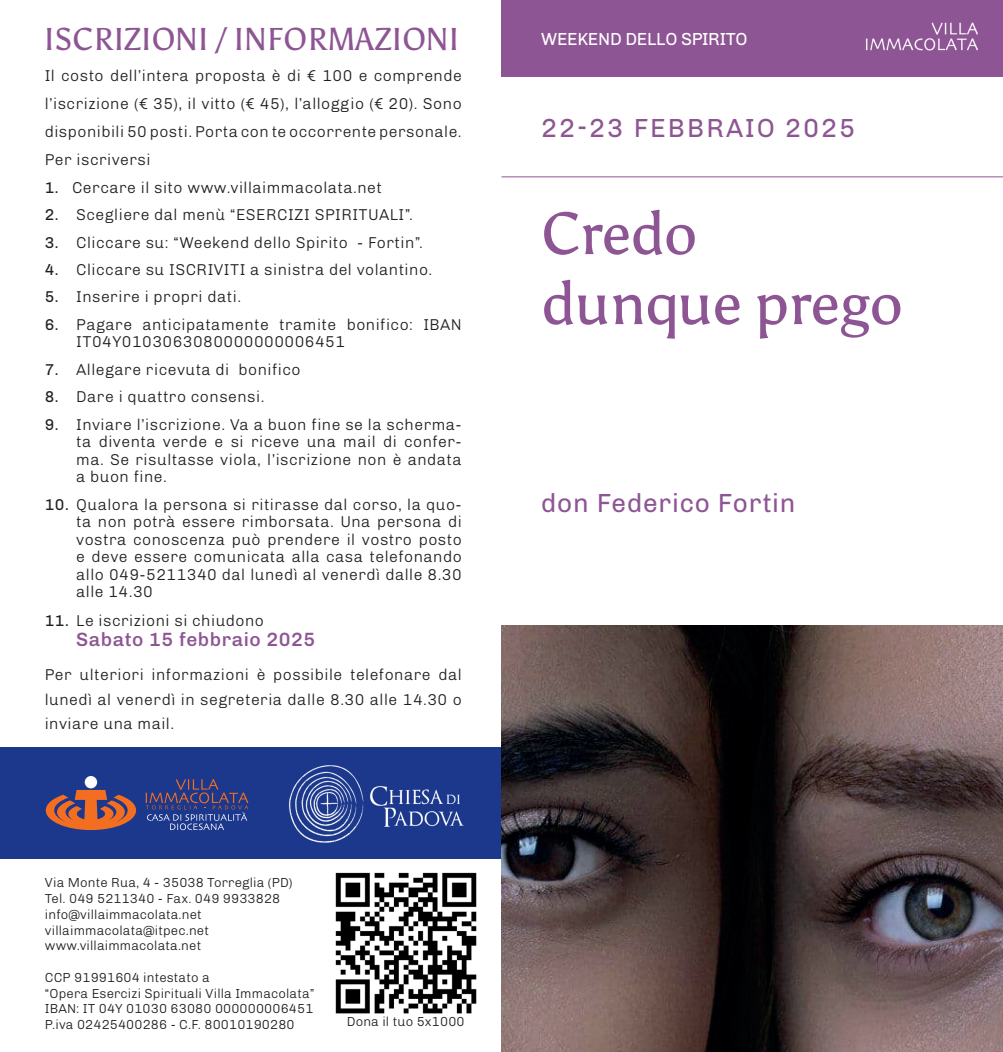
<style>
.page{position:relative;width:1003px;height:1052px;background:#fff}
.page>*{position:absolute;margin:0;border:0;box-sizing:border-box;transform-origin:0 0}
.t1{font:59.5px/70px "Asul";letter-spacing:-.01em;color:#8e5594}
.t2{font:31.5px "Asul";color:#8e5594}
.t3{font:26.25px "Chivo";letter-spacing:.08em;color:#8e5594}
.t4{font:26.25px "Chivo";letter-spacing:.03em;color:#8e5594}
.t5{font:500 19.25px "Chivo";letter-spacing:.03em;color:#8e5594}
.t6{font:17.5px "Chivo";letter-spacing:-.015em;color:#fff}
.t7{font:300 15.75px/17.5px "Chivo";letter-spacing:.03em;color:#231f20;text-align:justify}
.t8{font:300 13.12px "Chivo";letter-spacing:.01em;color:#231f20}
.s1{font-weight:400}
</style>
<div class="page">
<div style="left:501px;top:0;width:501px;height:76px;background:#8e5594"></div>
<div style="left:0;top:747px;width:501px;height:111px;background:#1b388c"></div>
<svg style="left:46px;top:790px;width:90px;height:40px"></svg>
<div style="left:85px;top:776px;width:12px;height:12px;background:#fff;border-radius:50%"></div>
<svg style="left:146px;top:779px;width:102px;height:51px"></svg>
<img style="left:271px;top:765px;width:221px;height:94px">
<img style="left:335px;top:872px;width:142px;height:142px">
<hr style="left:501px;top:176px;width:501px;height:1px;background:#8e5594">
<img style="left:501px;top:625px;width:501px;height:427px">
<img style="left:866px;top:22px;width:112px;height:29px">
<p class="t2" style="left:44px;top:20px;width:417px">ISCRIZIONI / INFORMAZIONI</p>
<p class="t7" style="left:45px;top:61px;width:418px;line-height:28px">Il costo dell’intera proposta è di € 100 e comprende l’iscrizione (€ 35), il vitto (€ 45), l’alloggio (€ 20). Sono disponibili 50 posti. Porta con te occorrente personale.<br>Per iscriversi</p>
<p class="t7" style="left:45px;top:177px;width:338px"><span class="s1">1.</span> Cercare il sito www.villaimmacolata.net</p>
<p class="t7" style="left:45px;top:205px;width:369px"><span class="s1">2.</span> Scegliere dal menù “ESERCIZI SPIRITUALI”.</p>
<p class="t7" style="left:45px;top:232px;width:380px"><span class="s1">3.</span> Cliccare su: “Weekend dello Spirito - Fortin”.</p>
<p class="t7" style="left:45px;top:260px;width:389px"><span class="s1">4.</span> Cliccare su ISCRIVITI a sinistra del volantino.</p>
<p class="t7" style="left:45px;top:287px;width:198px"><span class="s1">5.</span> Inserire i propri dati.</p>
<p class="t7" style="left:76px;top:314px;width:387px;text-indent:-31px"><span class="s1">6.</span> Pagare anticipatamente tramite bonifico: IBAN<br>IT04Y0103063080000000006451</p>
<p class="t7" style="left:45px;top:359px;width:257px"><span class="s1">7.</span> Allegare ricevuta di bonifico</p>
<p class="t7" style="left:45px;top:387px;width:221px"><span class="s1">8.</span> Dare i quattro consensi.</p>
<p class="t7" style="left:76px;top:414px;width:387px;text-indent:-31px"><span class="s1">9.</span> Inviare l’iscrizione. Va a buon fine se la scherma&shy;ta diventa verde e si riceve una mail di confer&shy;ma. Se risultasse viola, l’iscrizione non è andata a buon fine.</p>
<p class="t7" style="left:76px;top:494px;width:387px;text-indent:-31px"><span class="s1">10.</span> Qualora la persona si ritirasse dal corso, la quo&shy;ta non potrà essere rimborsata. Una persona di vostra conoscenza può prendere il vostro posto e deve essere comunicata alla casa telefonando allo 049-5211340 dal lunedì al venerdì dalle 8.30 alle 14.30</p>
<p class="t7" style="left:45px;top:611px;width:221px"><span class="s1">11.</span> Le iscrizioni si chiudono</p>
<p class="t5" style="left:76px;top:624px;width:241px">Sabato 15 febbraio 2025</p>
<p class="t7" style="left:45px;top:661px;width:418px;line-height:24.5px">Per ulteriori informazioni è possibile telefonare dal lunedì al venerdì in segreteria dalle 8.30 alle 14.30 o inviare una mail.</p>
<p class="t8" style="left:45px;top:873px;width:249px">Via Monte Rua, 4 - 35038 Torreglia (PD)</p>
<p class="t8" style="left:45px;top:888px;width:237px">Tel. 049 5211340 - Fax. 049 9933828</p>
<p class="t8" style="left:45px;top:904px;width:158px">info@villaimmacolata.net</p>
<p class="t8" style="left:45px;top:920px;width:165px">villaimmacolata@itpec.net</p>
<p class="t8" style="left:45px;top:936px;width:158px">www.villaimmacolata.net</p>
<p class="t8" style="left:45px;top:967px;width:166px">CCP 91991604 intestato a</p>
<p class="t8" style="left:45px;top:983px;width:271px">“Opera Esercizi Spirituali Villa Immacolata”</p>
<p class="t8" style="left:45px;top:999px;width:270px">IBAN: IT 04Y 01030 63080 000000006451</p>
<p class="t8" style="left:45px;top:1014px;width:251px">P.iva 02425400286 - C.F. 80010190280</p>
<p class="t8" style="left:346px;top:1012px;width:119px">Dona il tuo 5x1000</p>
<p class="t6" style="left:541px;top:26px;width:208px">WEEKEND DELLO SPIRITO</p>
<p class="t3" style="left:541px;top:108px;width:315px">22-23 FEBBRAIO 2025</p>
<p class="t1" style="left:541px;top:199px;width:363px">Credo dunque prego</p>
<p class="t4" style="left:541px;top:483px;width:255px">don Federico Fortin</p>
</div>
